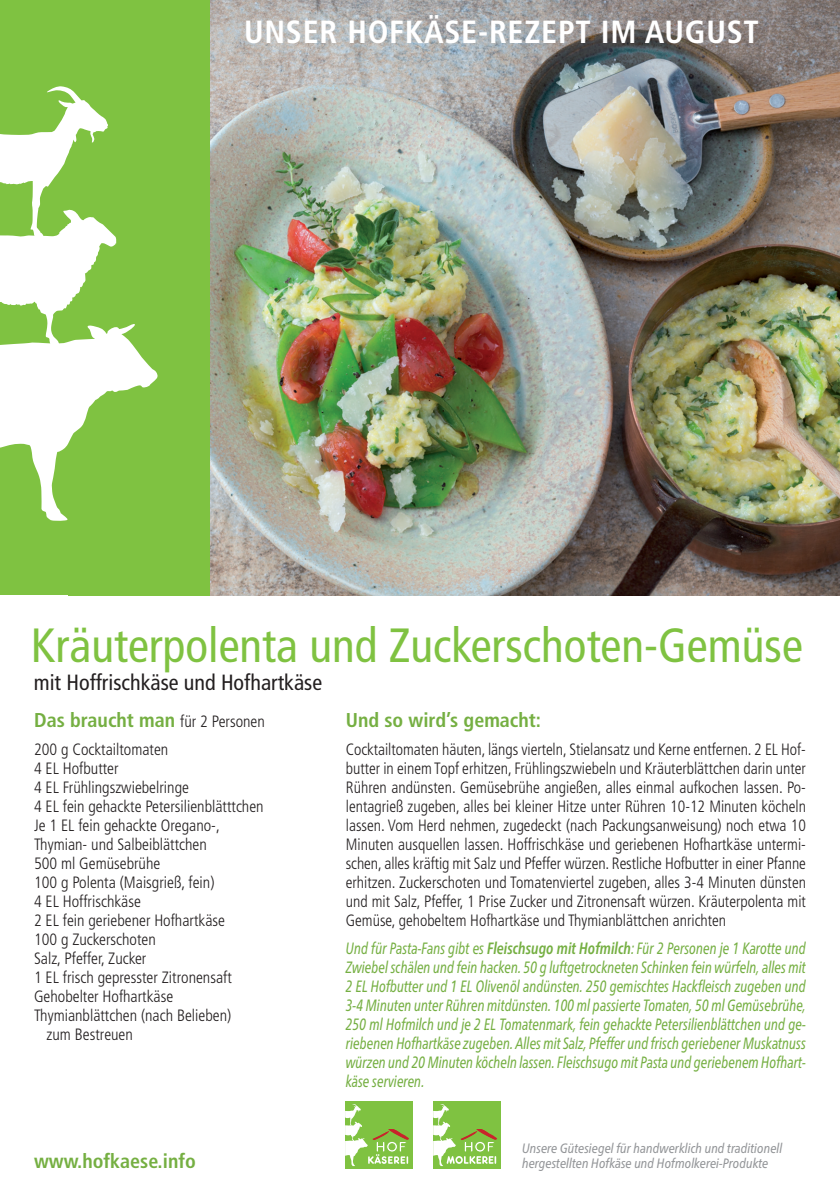
<style>
.page{position:relative;width:840px;height:1191px;background:#fff}
.page>*{position:absolute;margin:0;border:0;box-sizing:border-box;transform-origin:0 0}
.t1{font:condensed 48px "Frutiger";color:#7fc241}
.t2{font:700 condensed 32px "Frutiger";letter-spacing:.025em;color:#fff}
.t3{font:condensed 22px "Frutiger";color:#231f20}
.t4{font:700 condensed 20px "Frutiger";color:#75af42}
.t5{font:300 condensed 16.4px/19px "Frutiger";color:#231f20;text-align:justify;scale:.96 1}
.t6{font:italic condensed 16.4px/19px "Frutiger Neue LT Pro";color:#75af42;text-align:justify;scale:.88 1}
.t7{font:300 condensed 16.4px "Frutiger";color:#231f20}
.t8{font:italic condensed 13.6px/15px "Frutiger Neue LT Pro";color:#939598}
.s1{font-weight:300;font-size:16.4px;color:#231f20}
.s2{font-weight:700}
</style>
<div class="page">
<div style="left:0;top:0;width:210px;height:595px;background:#7fc241"></div>
<svg style="left:0;top:86px;width:158px;height:435px"></svg>
<img style="left:210px;top:0;width:629px;height:595px">
<div style="left:345px;top:1100px;width:67px;height:70px;background:#7fc241"></div>
<svg style="left:345px;top:1104px;width:64px;height:62px"></svg>
<div style="left:433px;top:1100px;width:67px;height:70px;background:#7fc241"></div>
<svg style="left:433px;top:1104px;width:64px;height:62px"></svg>
<h2 class="t2" style="left:244px;top:19px;width:516px">UNSER HOFKÄSE-REZEPT IM AUGUST</h2>
<h1 class="t1" style="left:31px;top:625px;width:772px">Kräuterpolenta und Zuckerschoten-Gemüse</h1>
<h3 class="t3" style="left:34px;top:673px;width:289px">mit Hoffrischkäse und Hofhartkäse</h3>
<p class="t4" style="left:34px;top:711px;width:232px">Das braucht man <span class="s1">für 2 Personen</span></p>
<p class="t7" style="left:34px;top:742px;width:136px">200 g Cocktailtomaten</p>
<p class="t7" style="left:34px;top:761px;width:86px">4 EL Hofbutter</p>
<p class="t7" style="left:34px;top:780px;width:156px">4 EL Frühlingszwiebelringe</p>
<p class="t7" style="left:34px;top:799px;width:231px">4 EL fein gehackte Petersilienblätttchen</p>
<p class="t7" style="left:34px;top:818px;width:187px">Je 1 EL fein gehackte Oregano-,</p>
<p class="t7" style="left:34px;top:837px;width:174px">Thymian- und Salbeiblättchen</p>
<p class="t7" style="left:34px;top:856px;width:128px">500 ml Gemüsebrühe</p>
<p class="t7" style="left:34px;top:875px;width:182px">100 g Polenta (Maisgrieß, fein)</p>
<p class="t7" style="left:34px;top:894px;width:108px">4 EL Hoffrischkäse</p>
<p class="t7" style="left:34px;top:913px;width:192px">2 EL fein geriebener Hofhartkäse</p>
<p class="t7" style="left:34px;top:932px;width:123px">100 g Zuckerschoten</p>
<p class="t7" style="left:34px;top:951px;width:114px">Salz, Pfeffer, Zucker</p>
<p class="t7" style="left:34px;top:970px;width:199px">1 EL frisch gepresster Zitronensaft</p>
<p class="t7" style="left:34px;top:989px;width:141px">Gehobelter Hofhartkäse</p>
<p class="t7" style="left:34px;top:1008px;width:199px">Thymianblättchen (nach Belieben)</p>
<p class="t7" style="left:46px;top:1027px;width:88px">zum Bestreuen</p>
<p class="t4" style="left:345px;top:711px;width:197px">Und so wird’s gemacht:</p>
<p class="t5" style="left:345px;top:741px;width:480px">Cocktailtomaten häuten, längs vierteln, Stielansatz und Kerne entfernen. 2 EL Hof&shy;butter in einemTopf erhitzen, Frühlingszwiebeln und Kräuterblättchen darin unter Rühren andünsten. Gemüsebrühe angießen, alles einmal aufkochen lassen. Po&shy;lentagrieß zugeben, alles bei kleiner Hitze unter Rühren 10-12 Minuten köcheln lassen. Vom Herd nehmen, zugedeckt (nach Packungsanweisung) noch etwa 10<br>Minuten ausquellen lassen. Hoffrischkäse und geriebenen Hofhartkäse untermi&shy;schen, alles kräftig mit Salz und Pfeffer würzen. Restliche Hofbutter in einer Pfanne erhitzen. Zuckerschoten und Tomatenviertel zugeben, alles 3-4 Minuten dünsten und mit Salz, Pfeffer, 1 Prise Zucker und Zitronensaft würzen. Kräuterpolenta mit Gemüse, gehobeltem Hofhartkäse und Thymianblättchen anrichten</p>
<p class="t6" style="left:345px;top:939px;width:524px">Und für Pasta-Fans gibt es <span class="s2">Fleischsugo mit Hofmilch</span>: Für 2 Personen je 1 Karotte und Zwiebel schälen und fein hacken. 50 g luftgetrockneten Schinken fein würfeln, alles mit 2 EL Hofbutter und 1 EL Olivenöl andünsten. 250 gemischtes Hackfleisch zugeben und 3-4 Minuten unter Rühren mitdünsten. 100 ml passierte Tomaten, 50 ml Gemüsebrühe, 250 ml Hofmilch und je 2 EL Tomatenmark, fein gehackte Petersilienblättchen und ge&shy;riebenen Hofhartkäse zugeben. Alles mit Salz, Pfeffer und frisch geriebener Muskatnuss würzen und 20 Minuten köcheln lassen. Fleischsugo mit Pasta und geriebenem Hofhart&shy;käse servieren.</p>
<p class="t4" style="left:34px;top:1153px;width:163px">www.hofkaese.info</p>
<p class="t8" style="left:522px;top:1140px;width:261px">Unsere Gütesiegel für handwerklich und traditionell hergestellten Hofkäse und Hofmolkerei-Produkte</p>
</div>
